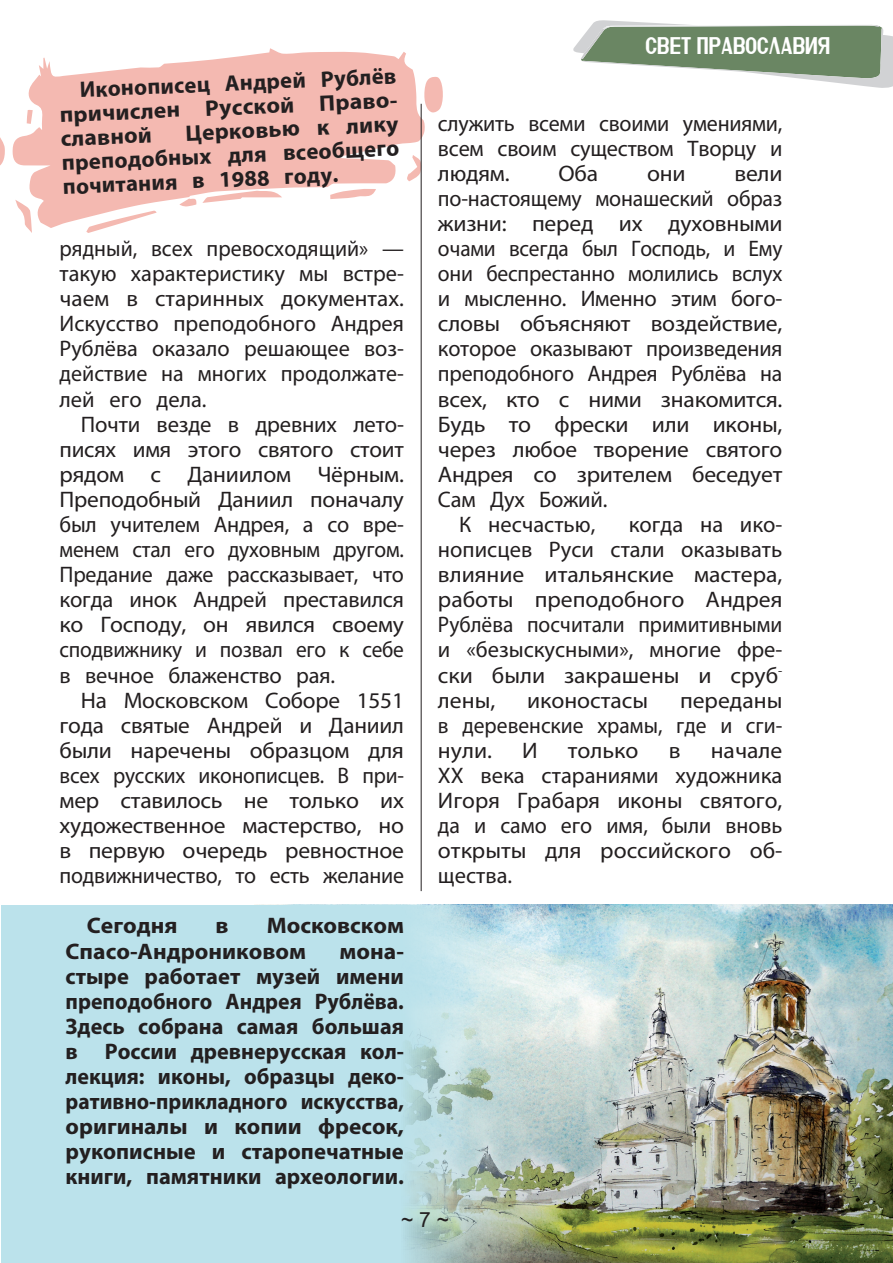
<style>
.page{position:relative;width:893px;height:1263px;background:#fff}
.page>*{position:absolute;margin:0;border:0;box-sizing:border-box;transform-origin:0 0}
.t1{font:24px "Azbuka Fixed";letter-spacing:.005em;color:#fff;scale:.85 1}
.t2{font:22.5px/25px "Myriad Pro";letter-spacing:-.01em;color:#231f20;text-align:justify}
.t3{font:22.5px/25px "Myriad Pro";letter-spacing:-.01em;color:#231f20;text-align:justify;scale:1.05 1}
.t4{font:700 22.5px/25px "Myriad Pro";color:#231f20;scale:1.05 1}
.t5{font:700 22.5px/23.7px "Myriad Pro";color:#231f20;text-align:justify;scale:1.04 1}
.t6{font:22.5px "Myriad Pro";letter-spacing:-.01em;color:#231f20;scale:.96 1}
.t7{font:22.5px "Myriad Pro";letter-spacing:-.01em;color:#231f20;scale:.95 1}
.t8{font:22.5px "Myriad Pro";letter-spacing:-.01em;color:#231f20;scale:1.04 1}
.t9{font:700 22.5px "Myriad Pro";color:#231f20}
.t10{font:21px "Arial";color:#231f20}
</style>
<div class="page">
<svg style="left:12px;top:48px;width:413px;height:180px;fill:#f4b9b1"></svg>
<svg style="left:423px;top:76px;width:20px;height:37px"></svg>
<svg style="left:0;top:137px;width:5px;height:29px"></svg>
<svg style="left:86px;top:210px;width:71px;height:23px"></svg>
<svg style="left:330px;top:189px;width:46px;height:10px"></svg>
<svg style="left:15px;top:200px;width:17px;height:33px"></svg>
<svg style="left:407px;top:155px;width:14px;height:26px"></svg>
<svg style="left:179px;top:189px;width:103px;height:18px"></svg>
<svg style="left:27px;top:110px;width:6px;height:14px"></svg>
<img style="left:539px;top:905px;width:354px;height:358px">
<svg style="left:1px;top:905px;width:538px;height:358px;background:#badee4"></svg>
<hr style="left:421px;top:104px;width:1px;height:787px;background:#231f20">
<svg style="left:573px;top:20px;width:320px;height:68px"></svg>
<p class="t1" style="left:646px;top:33px;width:218px">Свет православия</p>
<p class="t9" style="left:79px;top:76px;width:318px;rotate:-3deg">Иконописец Андрей Рублёв</p>
<p class="t4" style="left:59px;top:100px;width:327px;rotate:-2deg">причислен Русской Право-</p>
<p class="t5" style="left:60px;top:126px;width:89px;rotate:-3deg">славной</p>
<p class="t5" style="left:60px;top:128px;width:327px;text-indent:125px;rotate:-3deg">Церковью к лику преподобных для всеобщего почитания в 1988 году.</p>
<p class="t2" style="left:438px;top:110px;width:346px">служить всеми своими умениями, всем своим существом Творцу и людям.</p>
<p class="t3" style="left:558px;top:160px;width:39px">Оба</p>
<p class="t3" style="left:647px;top:160px;width:38px">они</p>
<p class="t3" style="left:734px;top:160px;width:47px">вели</p>
<p class="t2" style="left:438px;top:185px;width:346px">по-настоящему монашеский образ</p>
<p class="t3" style="left:438px;top:210px;width:330px">жизни: перед их духовными</p>
<p class="t7" style="left:438px;top:235px;width:364px">очами всегда был Господь, и Ему</p>
<p class="t6" style="left:438px;top:260px;width:360px">они беспрестанно молились вслух</p>
<p class="t2" style="left:438px;top:286px;width:346px">и мысленно. Именно этим бого-</p>
<p class="t3" style="left:438px;top:311px;width:330px">словы объясняют воздействие,</p>
<p class="t2" style="left:438px;top:336px;width:346px">которое оказывают произведения</p>
<p class="t2" style="left:438px;top:361px;width:346px">преподобного Андрея Рублёва на</p>
<p class="t3" style="left:438px;top:386px;width:330px">всех, кто с ними знакомится.</p>
<p class="t3" style="left:438px;top:411px;width:330px">Будь то фрески или иконы,</p>
<p class="t8" style="left:438px;top:435px;width:333px">через любое творение святого</p>
<p class="t3" style="left:438px;top:461px;width:330px">Андрея со зрителем беседует</p>
<p class="t2" style="left:438px;top:486px;width:171px">Сам Дух Божий.</p>
<p class="t2" style="left:459px;top:511px;width:138px">К несчастью,</p>
<p class="t2" style="left:60px;top:236px;width:346px">рядный, всех превосходящий» — такую характеристику мы встре&shy;чаем в старинных документах.<br>Искусство преподобного Андрея Рублёва оказало решающее воз&shy;действие на многих продолжате&shy;лей его дела.</p>
<p class="t2" style="left:60px;top:411px;width:346px;text-indent:21px">Почти везде в древних лето&shy;писях имя этого святого стоит рядом с Даниилом Чёрным.<br>Преподобный Даниил поначалу был учителем Андрея, а со вре&shy;менем стал его духовным другом.<br>Предание даже рассказывает, что когда инок Андрей преставился ко Господу, он явился своему сподвижнику и позвал его к себе в вечное блаженство рая.</p>
<p class="t2" style="left:60px;top:687px;width:346px;text-indent:21px">На Московском Соборе 1551 года святые Андрей и Даниил были наречены образцом для всех русских иконописцев. В при&shy;мер ставилось не только их художественное мастерство, но в первую очередь ревностное подвижничество, то есть желание</p>
<p class="t4" style="left:87px;top:912px;width:88px">Сегодня</p>
<p class="t4" style="left:216px;top:912px;width:14px">в</p>
<p class="t2" style="left:438px;top:511px;width:346px;text-indent:191px">когда на ико&shy;нописцев Руси стали оказывать влияние итальянские мастера, работы преподобного Андрея Рублёва посчитали примитивными и «безыскусными», многие фре&shy;ски были закрашены и сруб&shy;лены,</p>
<p class="t3" style="left:438px;top:687px;width:330px;text-indent:242px">переданы в деревенские храмы, где и сги&shy;нули.</p>
<p class="t3" style="left:527px;top:687px;width:117px">иконостасы</p>
<p class="t3" style="left:522px;top:737px;width:16px">И</p>
<p class="t3" style="left:568px;top:737px;width:69px">только</p>
<p class="t3" style="left:669px;top:737px;width:13px">в</p>
<p class="t3" style="left:438px;top:737px;width:330px;text-indent:273px">начале ХХ века стараниями художника Игоря Грабаря иконы святого, да и само его имя, были вновь открыты для российского об&shy;щества.</p>
<p class="t4" style="left:66px;top:912px;width:324px;text-indent:201px">Московском<br>Спасо-Андрониковом</p>
<p class="t4" style="left:66px;top:938px;width:324px;text-align:justify;text-indent:274px">мона&shy;стыре работает музей имени преподобного Андрея Рублёва.<br>Здесь собрана самая большая в России древнерусская кол&shy;лекция: иконы, образцы деко&shy;ративно-прикладного искусства, оригиналы и копии фресок, рукописные и старопечатные книги, памятники археологии.</p>
<p class="t10" style="left:401px;top:1205px;width:49px">~ 7 ~</p>
</div>
